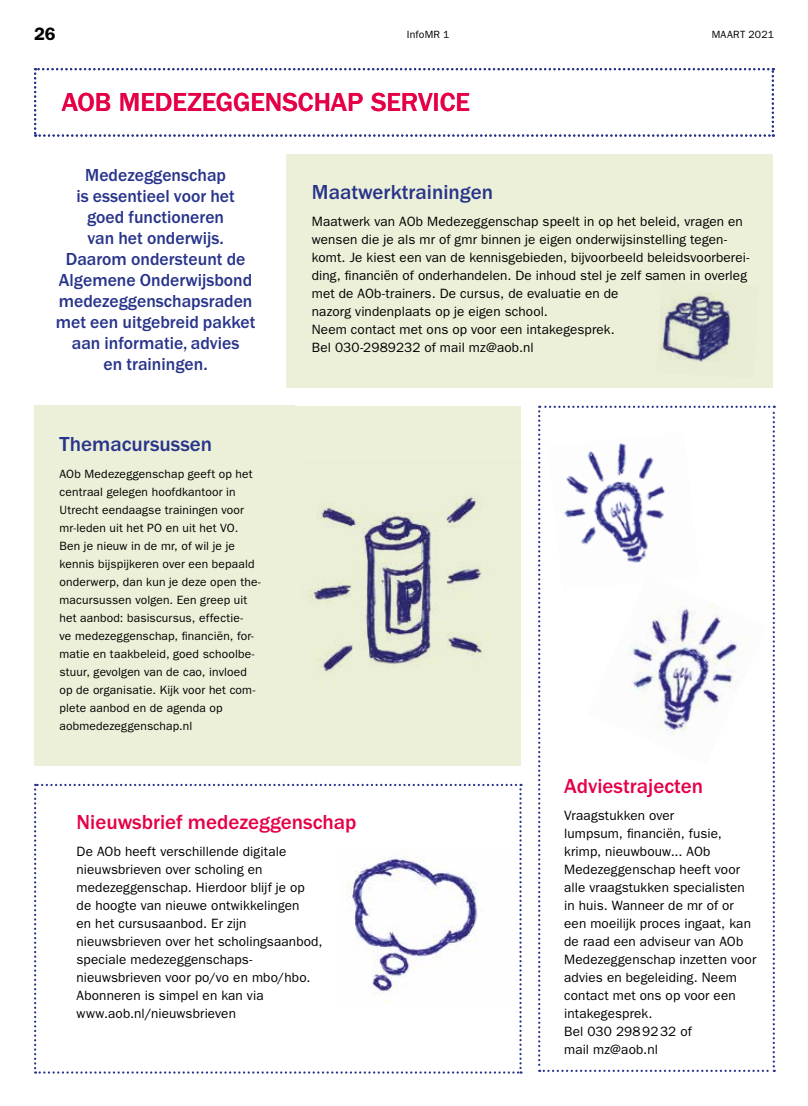
<style>
.page{position:relative;width:808px;height:1106px;background:#fff}
.page>*{position:absolute;margin:0;border:0;box-sizing:border-box;transform-origin:0 0}
.t1{font:500 27px "Franklin Gothic LT";color:#e50046}
.t2{font:500 21px "Franklin Gothic LT";color:#e50046}
.t3{font:500 21px "Franklin Gothic LT";color:#28348b}
.t4{font:500 18px/21px "Franklin Gothic LT";color:#28348b;text-align:center}
.t5{font:600 18px "Franklin Gothic LT";color:#000}
.t6{font:13.5px/18px "Franklin Gothic LT";letter-spacing:.005em;color:#000}
.t7{font:12px/18px "Franklin Gothic LT";letter-spacing:.01em;color:#000}
.t8{font:10.5px "Franklin Gothic LT";letter-spacing:.02em;color:#000}
</style>
<div class="page">
<svg style="left:34px;top:783px;width:488px;height:290px"></svg>
<div style="left:35px;top:405px;width:260px;height:360px;background:#ecf0d8"></div>
<svg style="left:538px;top:405px;width:237px;height:666px"></svg>
<div style="left:287px;top:407px;width:233px;height:358px;background:#ecf0d8"></div>
<div style="left:286px;top:154px;width:487px;height:233px;background:#ecf0d8"></div>
<svg style="left:34px;top:68px;width:740px;height:69px"></svg>
<img style="left:658px;top:291px;width:75px;height:71px">
<img style="left:309px;top:461px;width:230px;height:232px">
<img style="left:341px;top:849px;width:168px;height:157px">
<img style="left:547px;top:432px;width:152px;height:158px">
<img style="left:587px;top:574px;width:180px;height:192px">
<h3 class="t5" style="left:34px;top:23px;width:23px">26</h3>
<p class="t8" style="left:407px;top:28px;width:44px">InfoMR 1</p>
<p class="t8" style="left:712px;top:28px;width:64px">MAART 2021</p>
<h1 class="t1" style="left:62px;top:87px;width:410px">AOB MEDEZEGGENSCHAP SERVICE</h1>
<h3 class="t4" style="left:56px;top:165px;width:201px">Medezeggenschap<br>is essentieel voor het goed functioneren<br>van het onderwijs.<br>Daarom ondersteunt de<br>Algemene Onderwijsbond medezeggenschapsraden met een uitgebreid pakket aan informatie, advies<br>en trainingen.</h3>
<h2 class="t3" style="left:60px;top:432px;width:154px">Themacursussen</h2>
<p class="t7" style="left:60px;top:465px;width:203px">AOb Medezeggenschap geeft op het centraal gelegen hoofdkantoor in Utrecht eendaagse trainingen voor mr-leden uit het PO en uit het VO.<br>Ben je nieuw in de mr, of wil je je kennis bijspijkeren over een bepaald onderwerp, dan kun je deze open the&shy;macursussen volgen. Een greep uit het aanbod: basiscursus, effectie-<br>ve medezeggenschap, financiën, for&shy;matie en taakbeleid, goed schoolbe&shy;stuur, gevolgen van de cao, invloed op de organisatie. Kijk voor het com&shy;plete aanbod en de agenda op aobmedezeggenschap.nl</p>
<h2 class="t3" style="left:312px;top:180px;width:183px">Maatwerktrainingen</h2>
<p class="t6" style="left:312px;top:212px;width:439px">Maatwerk van AOb Medezeggenschap speelt in op het beleid, vragen en wensen die je als mr of gmr binnen je eigen onderwijsinstelling tegen&shy;komt. Je kiest een van de kennisgebieden, bijvoorbeeld beleidsvoorberei&shy;ding, financiën of onderhandelen. De inhoud stel je zelf samen in overleg met de AOb-trainers. De cursus, de evaluatie en de<br>nazorg vindenplaats op je eigen school.<br>Neem contact met ons op voor een intakegesprek.<br>Bel 030-2989232 of mail mz@aob.nl</p>
<h2 class="t2" style="left:77px;top:810px;width:282px">Nieuwsbrief medezeggenschap</h2>
<p class="t6" style="left:77px;top:842px;width:248px">De AOb heeft verschillende digitale nieuwsbrieven over scholing en medezeggenschap. Hierdoor blijf je op de hoogte van nieuwe ontwikkelingen<br>en het cursusaanbod. Er zijn nieuwsbrieven over het scholingsaanbod, speciale medezeggenschaps&shy;nieuwsbrieven voor po/vo en mbo/hbo.<br>Abonneren is simpel en kan via www.aob.nl/nieuwsbrieven</p>
<h2 class="t2" style="left:564px;top:774px;width:141px">Adviestrajecten</h2>
<p class="t6" style="left:564px;top:806px;width:194px">Vraagstukken over<br>lumpsum, financiën, fusie, krimp, nieuwbouw... AOb<br>Medezeggenschap heeft voor alle vraagstukken specialisten in huis. Wanneer de mr of or een moeilijk proces ingaat, kan de raad een adviseur van AOb<br>Medezeggenschap inzetten voor advies en begeleiding. Neem contact met ons op voor een intakegesprek.<br>Bel 030 2989232 of<br>mail mz@aob.nl</p>
</div>
